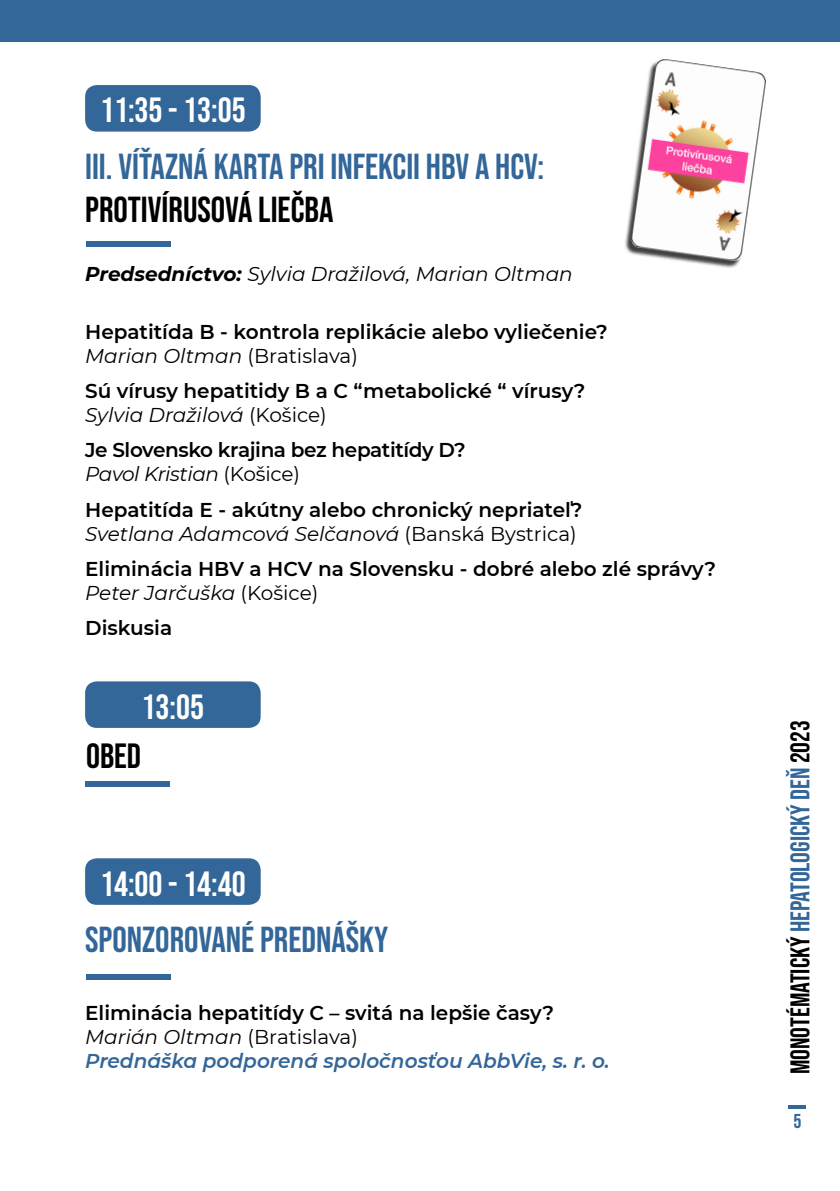
<style>
.page{position:relative;width:840px;height:1191px;background:#fff}
.page>*{position:absolute;margin:0;border:0;box-sizing:border-box;transform-origin:0 0}
.t1{font:36px "Bebas Neue";color:#369}
.t2{font:36px "Bebas Neue";color:#000}
.t3{font:35px "Bebas Neue";color:#fff}
.t4{font:35px "Bebas Neue";color:#000}
.t5{font:26.8px "Bebas Neue";color:#000}
.t6{font:600 20px/24px "Montserrat";color:#000}
.t7{font:italic 600 20px/24px "Montserrat";color:#369}
.t8{font:600 20px/24px "Montserrat";letter-spacing:-.02em;color:#000}
.t9{font:italic 20px "Montserrat";color:#000}
.t10{font:20px "Bebas Neue";color:#369}
.s1{font-weight:700}
.s2{font-weight:400;font-style:italic}
.s3{font-weight:400}
.s4{font-style:normal;color:#000}
.s5{font-weight:400;color:#000}
.s6{font-weight:400;font-style:normal;color:#000}
.s7{color:#369}
</style>
<div class="page">
<hr style="left:788px;top:1105px;width:17px;height:3px;background:#369">
<div style="left:0;top:0;width:839px;height:42px;background:#369"></div>
<div style="left:85px;top:85px;width:175px;height:47px;background:#369;border-radius:12px"></div>
<div style="left:85px;top:858px;width:175px;height:46px;background:#369;border-radius:12px"></div>
<div style="left:86px;top:241px;width:85px;height:6px;background:#369"></div>
<div style="left:86px;top:974px;width:85px;height:6px;background:#369"></div>
<div style="left:624px;top:60px;width:141px;height:208px;background:#000;opacity:.75"></div>
<img style="left:630px;top:59px;width:136px;height:203px">
<div style="left:85px;top:681px;width:175px;height:47px;background:#369;border-radius:12px"></div>
<div style="left:85px;top:781px;width:85px;height:5px;background:#369"></div>
<h2 class="t3" style="left:100px;top:90px;width:147px">11:35 - 13:05</h2>
<h1 class="t1" style="left:85px;top:146px;width:460px">III. VÍŤAZNÁ KARTA PRI INFEKCII HBV A HCV:</h1>
<h1 class="t2" style="left:85px;top:189px;width:250px">PROTIVÍRUSOVÁ LIEČBA</h1>
<p class="t9" style="left:85px;top:260px;width:489px"><span class="s1">Predsedníctvo:</span> Sylvia Dražilová, Marian Oltman</p>
<p class="t6" style="left:85px;top:318px;width:524px">Hepatitída B - kontrola replikácie alebo vyliečenie?<br><span class="s2">Marian Oltman</span> <span class="s3">(Bratislava)</span></p>
<p class="t6" style="left:85px;top:378px;width:501px">Sú vírusy hepatitidy B a C “metabolické “ vírusy?<br><span class="s2">Sylvia Dražilová</span> <span class="s3">(Košice)</span></p>
<p class="t8" style="left:85px;top:437px;width:382px">Je Slovensko krajina bez hepatitídy D?<br><span class="s2">Pavol Kristian</span> <span class="s3">(Košice)</span></p>
<p class="t6" style="left:85px;top:497px;width:498px">Hepatitída E - akútny alebo chronický nepriateľ?<br><span class="s2">Svetlana Adamcová Selčanová</span> <span class="s3">(Banská Bystrica)</span></p>
<p class="t6" style="left:85px;top:556px;width:632px">Eliminácia HBV a HCV na Slovensku - dobré alebo zlé správy?<br><span class="s2">Peter Jarčuška</span> <span class="s3">(Košice)</span></p>
<p class="t6" style="left:85px;top:615px;width:88px">Diskusia</p>
<h2 class="t3" style="left:141px;top:687px;width:64px">13:05</h2>
<h2 class="t4" style="left:86px;top:735px;width:56px">OBED</h2>
<h2 class="t3" style="left:100px;top:863px;width:147px">14:00 - 14:40</h2>
<h1 class="t1" style="left:85px;top:919px;width:304px">SPONZOROVANÉ PREDNÁŠKY</h1>
<p class="t7" style="left:85px;top:1000px;width:526px"><span class="s4">Eliminácia hepatitídy C – svitá na lepšie časy?<br></span><span class="s5">Marián Oltman</span> <span class="s6">(Bratislava)<br></span>Prednáška podporená spoločnosťou AbbVie, s. r. o.</p>
<h3 class="t5" style="left:784px;top:1074px;width:355px;rotate:-90deg">MONOTÉMATICKÝ <span class="s7">HEPATOLOGICKÝ DEŇ</span> 2023</h3>
<p class="t10" style="left:793px;top:1110px;width:9px">5</p>
</div>
